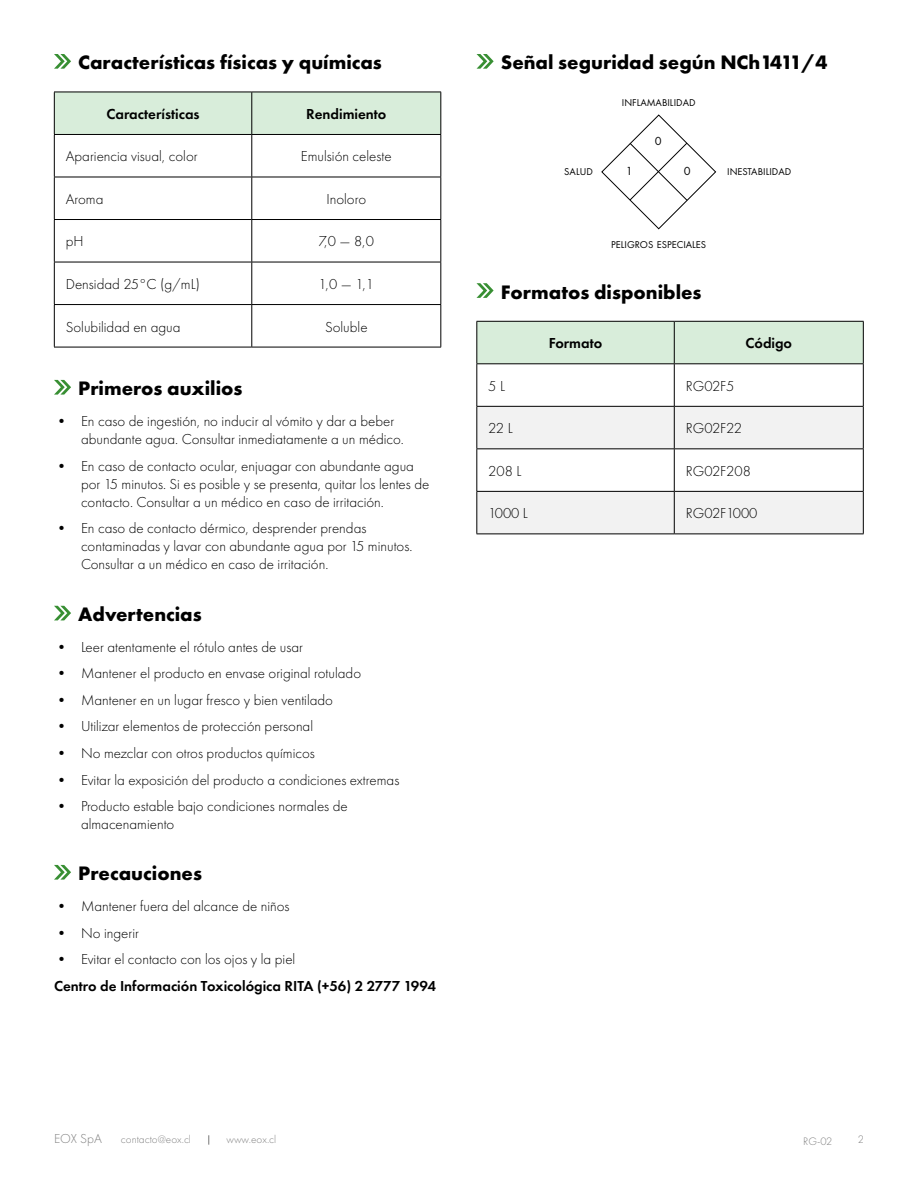
<style>
.page{position:relative;width:918px;height:1188px;background:#fff}
.page>*{position:absolute;margin:0;border:0;box-sizing:border-box;transform-origin:0 0}
.Cuerpo_Descripción{font:700 20.25px "Futura PT";color:#000}
.t1{font:300 15px/18px "Futura PT";color:#000}
.Cuerpo_Descripción-2{font:600 15px "Futura PT";color:#000}
.t2{font:300 13.5px "Futura PT";color:#808080}
.t3{font:12.15px "Futura PT";color:#000}
.t4{font:300 11.25px "Futura PT";color:#808080}
.t5{font:10.2px "Futura PT";color:#000}
</style>
<div class="page">
<svg style="left:601px;top:114px;width:115px;height:116px"></svg>
<svg style="left:477px;top:54px;width:17px;height:15px"></svg>
<div style="left:55px;top:93px;width:386px;height:41px;background:#d8edda"></div>
<hr style="left:54px;top:135px;width:1px;height:42px;background:#000">
<hr style="left:251px;top:135px;width:1px;height:42px;background:#000">
<hr style="left:441px;top:135px;width:1px;height:42px;background:#000">
<hr style="left:54px;top:177px;width:198px;height:1px;background:#000">
<hr style="left:54px;top:177px;width:1px;height:42px;background:#000">
<hr style="left:252px;top:177px;width:189px;height:1px;background:#000">
<hr style="left:251px;top:177px;width:1px;height:42px;background:#000">
<hr style="left:441px;top:177px;width:1px;height:42px;background:#000">
<hr style="left:54px;top:219px;width:198px;height:1px;background:#000">
<hr style="left:54px;top:220px;width:1px;height:42px;background:#000">
<hr style="left:252px;top:219px;width:189px;height:1px;background:#000">
<hr style="left:251px;top:220px;width:1px;height:42px;background:#000">
<hr style="left:441px;top:220px;width:1px;height:42px;background:#000">
<hr style="left:54px;top:262px;width:198px;height:1px;background:#000">
<hr style="left:54px;top:262px;width:1px;height:42px;background:#000">
<hr style="left:252px;top:262px;width:189px;height:1px;background:#000">
<hr style="left:251px;top:262px;width:1px;height:42px;background:#000">
<hr style="left:441px;top:262px;width:1px;height:42px;background:#000">
<hr style="left:54px;top:304px;width:198px;height:1px;background:#000">
<hr style="left:54px;top:305px;width:1px;height:42px;background:#000">
<hr style="left:252px;top:304px;width:189px;height:1px;background:#000">
<hr style="left:251px;top:305px;width:1px;height:42px;background:#000">
<hr style="left:441px;top:305px;width:1px;height:42px;background:#000">
<hr style="left:54px;top:347px;width:198px;height:1px;background:#000">
<hr style="left:252px;top:347px;width:189px;height:1px;background:#000">
<hr style="left:251px;top:92px;width:1px;height:42px;background:#000">
<hr style="left:54px;top:92px;width:198px;height:1px;background:#000">
<hr style="left:54px;top:92px;width:1px;height:42px;background:#000">
<hr style="left:252px;top:92px;width:189px;height:1px;background:#000">
<hr style="left:441px;top:92px;width:1px;height:42px;background:#000">
<hr style="left:54px;top:134px;width:198px;height:1px;background:#000">
<hr style="left:252px;top:134px;width:189px;height:1px;background:#000">
<svg style="left:54px;top:54px;width:17px;height:15px"></svg>
<svg style="left:477px;top:283px;width:17px;height:15px"></svg>
<div style="left:478px;top:322px;width:385px;height:41px;background:#d8edda"></div>
<svg style="left:478px;top:407px;width:385px;height:127px;fill:#f2f2f2"></svg>
<hr style="left:477px;top:364px;width:1px;height:42px;background:#000">
<hr style="left:674px;top:364px;width:1px;height:42px;background:#000">
<hr style="left:863px;top:364px;width:1px;height:42px;background:#000">
<hr style="left:477px;top:449px;width:1px;height:42px;background:#000">
<hr style="left:674px;top:449px;width:1px;height:42px;background:#000">
<hr style="left:863px;top:449px;width:1px;height:42px;background:#000">
<hr style="left:674px;top:407px;width:1px;height:42px;background:#000">
<hr style="left:674px;top:492px;width:1px;height:42px;background:#000">
<hr style="left:674px;top:322px;width:1px;height:41px;background:#000">
<hr style="left:477px;top:321px;width:197px;height:1px;background:#000">
<hr style="left:477px;top:322px;width:1px;height:41px;background:#000">
<hr style="left:674px;top:321px;width:190px;height:1px;background:#000">
<hr style="left:863px;top:322px;width:1px;height:41px;background:#000">
<hr style="left:477px;top:363px;width:197px;height:1px;background:#000">
<hr style="left:674px;top:363px;width:190px;height:1px;background:#000">
<hr style="left:477px;top:406px;width:197px;height:1px;background:#000">
<hr style="left:477px;top:407px;width:1px;height:42px;background:#000">
<hr style="left:674px;top:406px;width:190px;height:1px;background:#000">
<hr style="left:863px;top:407px;width:1px;height:42px;background:#000">
<hr style="left:477px;top:449px;width:197px;height:1px;background:#000">
<hr style="left:674px;top:449px;width:190px;height:1px;background:#000">
<hr style="left:477px;top:491px;width:197px;height:1px;background:#000">
<hr style="left:477px;top:492px;width:1px;height:42px;background:#000">
<hr style="left:674px;top:491px;width:190px;height:1px;background:#000">
<hr style="left:863px;top:492px;width:1px;height:42px;background:#000">
<hr style="left:477px;top:534px;width:197px;height:1px;background:#000">
<hr style="left:674px;top:534px;width:190px;height:1px;background:#000">
<svg style="left:54px;top:380px;width:17px;height:15px"></svg>
<svg style="left:54px;top:606px;width:17px;height:14px"></svg>
<svg style="left:54px;top:865px;width:17px;height:15px"></svg>
<p class="Cuerpo_Descripción" style="left:78px;top:50px;width:305px">Características físicas y químicas</p>
<p class="Cuerpo_Descripción-2" style="left:106px;top:105px;width:95px">Características</p>
<p class="Cuerpo_Descripción-2" style="left:306px;top:105px;width:82px">Rendimiento</p>
<p class="t1" style="left:66px;top:148px;width:133px">Apariencia visual, color</p>
<p class="t1" style="left:301px;top:148px;width:92px">Emulsión celeste</p>
<p class="t1" style="left:66px;top:190px;width:39px">Aroma</p>
<p class="t1" style="left:326px;top:190px;width:41px">Inoloro</p>
<p class="t1" style="left:66px;top:233px;width:19px">pH</p>
<p class="t1" style="left:319px;top:233px;width:57px">7,0 — 8,0</p>
<p class="t1" style="left:66px;top:275px;width:136px">Densidad 25°C (g/mL)</p>
<p class="t1" style="left:319px;top:275px;width:57px">1,0 — 1,1</p>
<p class="t1" style="left:66px;top:318px;width:116px">Solubilidad en agua</p>
<p class="t1" style="left:325px;top:318px;width:44px">Soluble</p>
<p class="Cuerpo_Descripción" style="left:78px;top:376px;width:166px">Primeros auxilios</p>
<p class="t1" style="left:81px;top:412px;width:325px;text-indent:-27px">• En caso de ingestión, no inducir al vómito y dar a beber abundante agua. Consultar inmediatamente a un médico.</p>
<p class="t1" style="left:81px;top:457px;width:350px;text-indent:-27px">• En caso de contacto ocular, enjuagar con abundante agua por 15 minutos. Si es posible y se presenta, quitar los lentes de contacto. Consultar a un médico en caso de irritación.</p>
<p class="t1" style="left:81px;top:519px;width:333px;text-indent:-27px">• En caso de contacto dérmico, desprender prendas contaminadas y lavar con abundante agua por 15 minutos.<br>Consultar a un médico en caso de irritación.</p>
<p class="Cuerpo_Descripción" style="left:78px;top:601px;width:125px">Advertencias</p>
<p class="t1" style="left:54px;top:638px;width:251px">• Leer atentamente el rótulo antes de usar</p>
<p class="t1" style="left:54px;top:665px;width:309px">• Mantener el producto en envase original rotulado</p>
<p class="t1" style="left:54px;top:691px;width:281px">• Mantener en un lugar fresco y bien ventilado</p>
<p class="t1" style="left:54px;top:718px;width:261px">• Utilizar elementos de protección personal</p>
<p class="t1" style="left:54px;top:744px;width:262px">• No mezclar con otros productos químicos</p>
<p class="t1" style="left:54px;top:771px;width:347px">• Evitar la exposición del producto a condiciones extremas</p>
<p class="t1" style="left:81px;top:797px;width:268px;text-indent:-27px">• Producto estable bajo condiciones normales de almacenamiento</p>
<p class="Cuerpo_Descripción" style="left:78px;top:861px;width:125px">Precauciones</p>
<p class="t1" style="left:54px;top:897px;width:237px">• Mantener fuera del alcance de niños</p>
<p class="t1" style="left:54px;top:924px;width:87px">• No ingerir</p>
<p class="t1" style="left:54px;top:950px;width:243px">• Evitar el contacto con los ojos y la piel</p>
<p class="Cuerpo_Descripción-2" style="left:54px;top:976px;width:384px">Centro de Información Toxicológica RITA (+56) 2 2777 1994</p>
<p class="Cuerpo_Descripción" style="left:501px;top:50px;width:328px">Señal seguridad según NCh1411/4</p>
<p class="t5" style="left:622px;top:96px;width:75px">INFLAMABILIDAD</p>
<p class="t3" style="left:655px;top:134px;width:8px">0</p>
<p class="t3" style="left:684px;top:164px;width:8px">0</p>
<p class="t3" style="left:626px;top:164px;width:8px">1</p>
<p class="t5" style="left:564px;top:166px;width:30px">SALUD</p>
<p class="t5" style="left:727px;top:166px;width:66px">INESTABILIDAD</p>
<p class="t5" style="left:611px;top:238px;width:97px">PELIGROS ESPECIALES</p>
<p class="Cuerpo_Descripción" style="left:501px;top:279px;width:202px">Formatos disponibles</p>
<p class="Cuerpo_Descripción-2" style="left:549px;top:334px;width:55px">Formato</p>
<p class="Cuerpo_Descripción-2" style="left:745px;top:334px;width:48px">Código</p>
<p class="t1" style="left:488px;top:377px;width:18px">5 L</p>
<p class="t1" style="left:686px;top:377px;width:50px">RG02F5</p>
<p class="t1" style="left:488px;top:419px;width:26px">22 L</p>
<p class="t1" style="left:686px;top:419px;width:58px">RG02F22</p>
<p class="t1" style="left:488px;top:462px;width:35px">208 L</p>
<p class="t1" style="left:686px;top:462px;width:67px">RG02F208</p>
<p class="t1" style="left:488px;top:504px;width:41px">1000 L</p>
<p class="t1" style="left:686px;top:504px;width:73px">RG02F1000</p>
<p class="t2" style="left:54px;top:1131px;width:50px">EOX SpA</p>
<p class="t4" style="left:121px;top:1133px;width:72px">contacto@eox.cl</p>
<p class="t4" style="left:226px;top:1133px;width:51px">www.eox.cl</p>
<p class="t4" style="left:803px;top:1135px;width:31px">RG-02</p>
<p class="t4" style="left:858px;top:1133px;width:8px">2</p>
</div>
